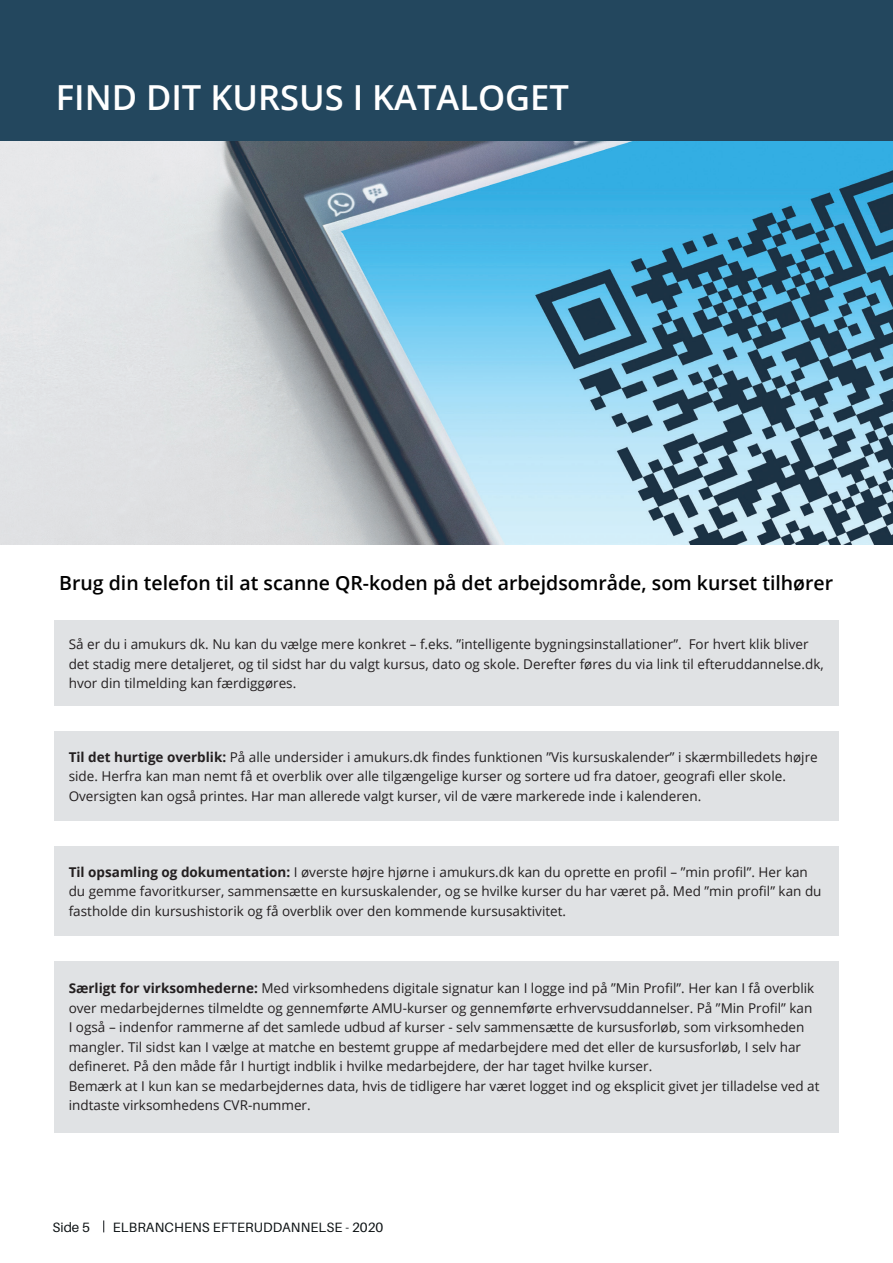
<style>
.page{position:relative;width:893px;height:1263px;background:#fff}
.page>*{position:absolute;margin:0;border:0;box-sizing:border-box;transform-origin:0 0}
.t1{font:600 34.5px "Open Sans";color:#fff}
.t2{font:600 19.5px "Open Sans";color:#000}
.t3{font:13.5px/19.5px "Open Sans";color:#231f20}
.t4{font:13.5px "Aileron";letter-spacing:.01em;color:#0d1214}
.s1{font-weight:700}
</style>
<div class="page">
<img style="left:0;top:140px;width:893px;height:404px">
<div style="left:0;top:0;width:893px;height:140px;background:#23475e"></div>
<div style="left:54px;top:621px;width:785px;height:85px;background:#e0e2e4"></div>
<div style="left:54px;top:731px;width:785px;height:90px;background:#e0e2e4"></div>
<div style="left:54px;top:846px;width:785px;height:89px;background:#e0e2e4"></div>
<div style="left:54px;top:961px;width:785px;height:171px;background:#e0e2e4"></div>
<svg style="left:103px;top:1220px;width:1px;height:12px"></svg>
<h1 class="t1" style="left:56px;top:74px;width:515px">FIND DIT KURSUS I KATALOGET</h1>
<h2 class="t2" style="left:59px;top:570px;width:775px">Brug din telefon til at scanne QR-koden på det arbejdsområde, som kurset tilhører</h2>
<p class="t3" style="left:69px;top:634px;width:756px">Så er du i amukurs dk. Nu kan du vælge mere konkret – f.eks. ”intelligente bygningsinstallationer”. For hvert klik bliver det stadig mere detaljeret, og til sidst har du valgt kursus, dato og skole. Derefter føres du via link til efteruddannelse.dk, hvor din tilmelding kan færdiggøres.</p>
<p class="t3" style="left:69px;top:747px;width:751px"><span class="s1">Til det hurtige overblik:</span> På alle undersider i amukurs.dk findes funktionen ”Vis kursuskalender” i skærmbilledets højre side. Herfra kan man nemt få et overblik over alle tilgængelige kurser og sortere ud fra datoer, geografi eller skole.<br>Oversigten kan også printes. Har man allerede valgt kurser, vil de være markerede inde i kalenderen.</p>
<p class="t3" style="left:69px;top:861px;width:754px"><span class="s1">Til opsamling og dokumentation:</span> I øverste højre hjørne i amukurs.dk kan du oprette en profil – ”min profil”. Her kan du gemme favoritkurser, sammensætte en kursuskalender, og se hvilke kurser du har været på. Med ”min profil” kan du fastholde din kursushistorik og få overblik over den kommende kursusaktivitet.</p>
<p class="t3" style="left:69px;top:978px;width:752px"><span class="s1">Særligt for virksomhederne:</span> Med virksomhedens digitale signatur kan I logge ind på ”Min Profil”. Her kan I få overblik over medarbejdernes tilmeldte og gennemførte AMU-kurser og gennemførte erhvervsuddannelser. På ”Min Profil” kan<br>I også – indenfor rammerne af det samlede udbud af kurser - selv sammensætte de kursusforløb, som virksomheden mangler. Til sidst kan I vælge at matche en bestemt gruppe af medarbejdere med det eller de kursusforløb, I selv har defineret. På den måde får I hurtigt indblik i hvilke medarbejdere, der har taget hvilke kurser.<br>Bemærk at I kun kan se medarbejdernes data, hvis de tidligere har været logget ind og eksplicit givet jer tilladelse ved at indtaste virksomhedens CVR-nummer.</p>
<p class="t4" style="left:53px;top:1219px;width:39px">Side 5</p>
<p class="t4" style="left:113px;top:1219px;width:272px">ELBRANCHENS EFTERUDDANNELSE - 2020</p>
</div>
